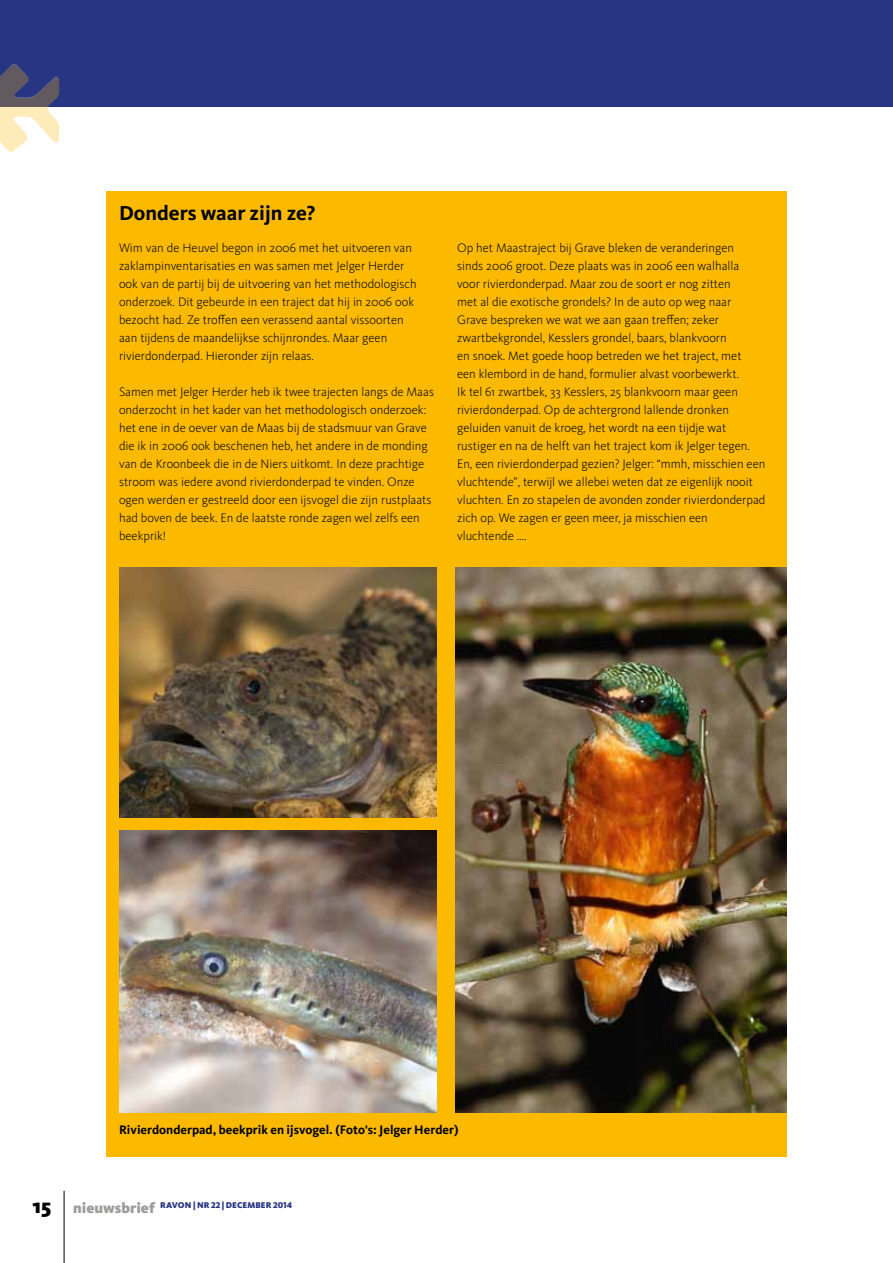
<style>
.page{position:relative;width:893px;height:1263px;background:#fff}
.page>*{position:absolute;margin:0;border:0;box-sizing:border-box;transform-origin:0 0}
.t1{font:700 21px "Kievit OT";color:#000}
.t2{font:300 12.75px/18px "Kievit OT";color:#000}
.t3{font:700 12.75px "Kievit OT";color:#000}
.t4{font:900 8.7px "Kievit OT";letter-spacing:.01em;color:#283583}
.s1{font-size:21px;color:#000}
.s2{font-size:15px;color:#9d9d9c}
</style>
<div class="page">
<hr style="left:64px;top:1191px;width:1px;height:72px;background:#000">
<div style="left:0;top:0;width:893px;height:107px;background:#283583"></div>
<img style="left:0;top:64px;width:59px;height:88px">
<div style="left:106px;top:191px;width:681px;height:966px;background:#fbba00"></div>
<img style="left:455px;top:567px;width:332px;height:546px">
<img style="left:119px;top:567px;width:317px;height:251px">
<img style="left:119px;top:831px;width:317px;height:282px">
<h1 class="t1" style="left:119px;top:200px;width:198px">Donders waar zijn ze?</h1>
<p class="t2" style="left:119px;top:239px;width:299px">Wim van de Heuvel begon in 2006 met het uitvoeren van zaklampinventarisaties en was samen met Jelger Herder ook van de partij bij de uitvoering van het methodologisch onderzoek. Dit gebeurde in een traject dat hij in 2006 ook bezocht had. Ze troffen een verassend aantal vissoorten aan tijdens de maandelijkse schijnrondes. Maar geen rivierdonderpad. Hieronder zijn relaas.</p>
<p class="t2" style="left:119px;top:383px;width:316px">Samen met Jelger Herder heb ik twee trajecten langs de Maas onderzocht in het kader van het methodologisch onderzoek: het ene in de oever van de Maas bij de stadsmuur van Grave die ik in 2006 ook beschenen heb, het andere in de monding van de Kroonbeek die in de Niers uitkomt. In deze prachtige stroom was iedere avond rivierdonderpad te vinden. Onze ogen werden er gestreeld door een ijsvogel die zijn rustplaats had boven de beek. En de laatste ronde zagen wel zelfs een beekprik!</p>
<p class="t2" style="left:457px;top:239px;width:310px">Op het Maastraject bij Grave bleken de veranderingen<br>sinds 2006 groot. Deze plaats was in 2006 een walhalla<br>voor rivierdonderpad. Maar zou de soort er nog zitten<br>met al die exotische grondels? In de auto op weg naar<br>Grave bespreken we wat we aan gaan treffen; zeker zwartbekgrondel, Kesslers grondel, baars, blankvoorn<br>en snoek. Met goede hoop betreden we het traject, met<br>een klembord in de hand, formulier alvast voorbewerkt.<br>Ik tel 61 zwartbek, 33 Kesslers, 25 blankvoorn maar geen rivierdonderpad. Op de achtergrond lallende dronken geluiden vanuit de kroeg, het wordt na een tijdje wat rustiger en na de helft van het traject kom ik Jelger tegen.<br>En, een rivierdonderpad gezien? Jelger: “mmh, misschien een vluchtende”, terwijl we allebei weten dat ze eigenlijk nooit vluchten. En zo stapelen de avonden zonder rivierdonderpad zich op. We zagen er geen meer, ja misschien een vluchtende ….</p>
<p class="t3" style="left:119px;top:1122px;width:341px">Rivierdonderpad, beekprik en ijsvogel. (Foto's: Jelger Herder)</p>
<p class="t4" style="left:33px;top:1200px;width:261px"><span class="s1">15</span> <span class="s2">nieuwsbrief</span> RAVON | NR 22 | decembeR 2014</p>
</div>
